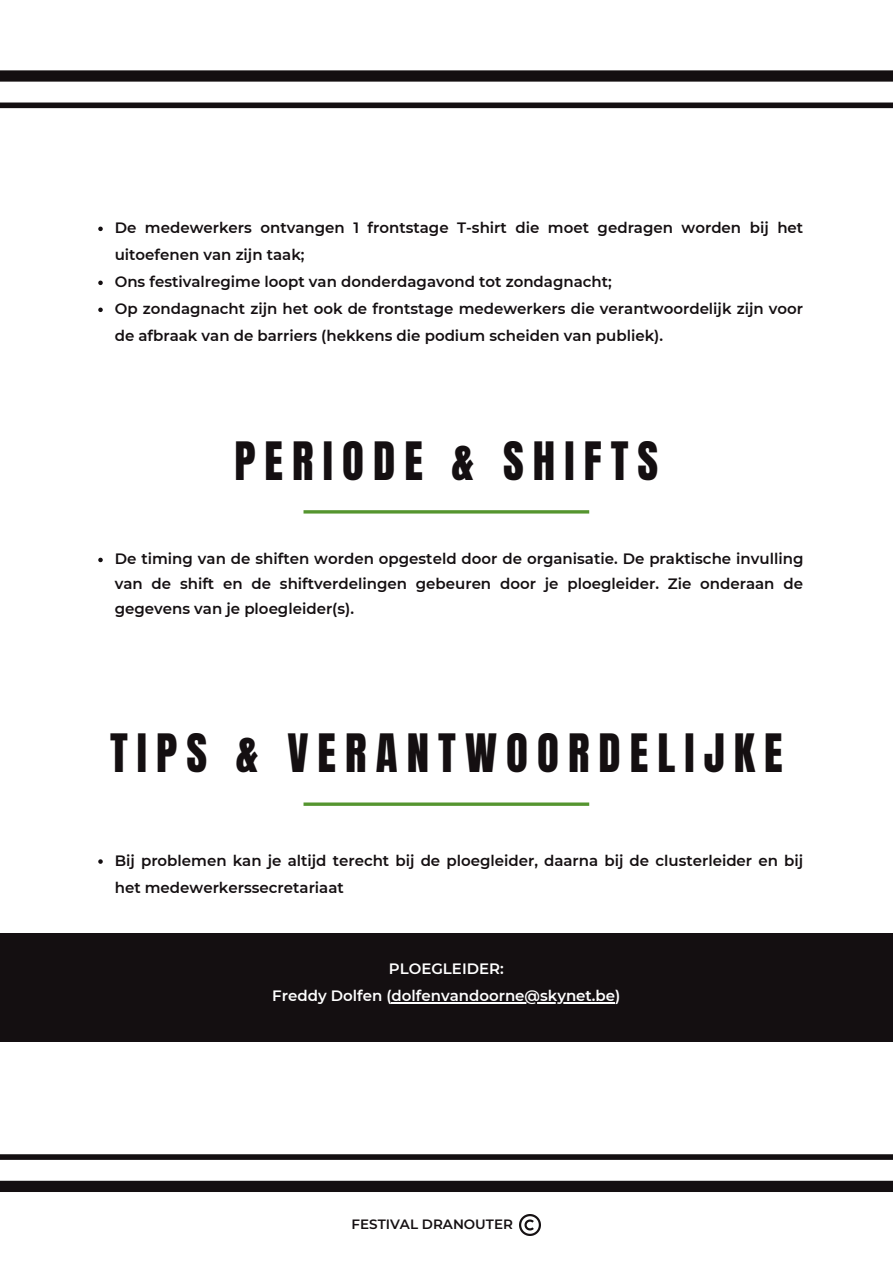
<style>
.page{position:relative;width:893px;height:1264px;background:#fff}
.page>*{position:absolute;margin:0;border:0;box-sizing:border-box;transform-origin:0 0}
.t1{font:45px "Anton";letter-spacing:.2em;color:#140f11}
.t2{font:600 15px/27px "Montserrat";color:#140f11}
.t3{font:600 15px/27px "Montserrat";color:#fff;text-align:center}
.t4{font:600 13.5px "Montserrat";color:#140f11}
</style>
<div class="page">
<div style="left:0;top:70px;width:892px;height:12px;background:#140f11"></div>
<div style="left:0;top:102px;width:892px;height:6px;background:#140f11"></div>
<img style="left:519px;top:1214px;width:21px;height:21px">
<div style="left:0;top:1180px;width:892px;height:11px;background:#140f11"></div>
<div style="left:0;top:1154px;width:892px;height:5px;background:#140f11"></div>
<svg style="left:98px;top:226px;width:5px;height:5px"></svg>
<svg style="left:98px;top:280px;width:5px;height:5px"></svg>
<svg style="left:98px;top:307px;width:5px;height:5px"></svg>
<hr style="left:303px;top:510px;width:286px;height:3px;background:#55952f">
<svg style="left:98px;top:557px;width:5px;height:5px"></svg>
<hr style="left:303px;top:802px;width:286px;height:3px;background:#55952f">
<div style="left:0;top:933px;width:892px;height:109px;background:#140f11"></div>
<svg style="left:98px;top:859px;width:5px;height:4px"></svg>
<hr style="left:391px;top:1002px;width:224px;height:1px;background:#fff">
<p class="t2" style="left:115px;top:214px;width:690px">De medewerkers ontvangen 1 frontstage T-shirt die moet gedragen worden bij het uitoefenen van zijn taak;<br>Ons festivalregime loopt van donderdagavond tot zondagnacht;<br>Op zondagnacht zijn het ook de frontstage medewerkers die verantwoordelijk zijn voor de afbraak van de barriers (hekkens die podium scheiden van publiek).</p>
<h1 class="t1" style="left:234px;top:428px;width:425px">PERIODE &amp; SHIFTS</h1>
<p class="t2" style="left:115px;top:546px;width:690px;line-height:24.8px;text-align:justify">De timing van de shiften worden opgesteld door de organisatie. De praktische invulling van de shift en de shiftverdelingen gebeuren door je ploegleider. Zie onderaan de gegevens van je ploegleider(s).</p>
<h1 class="t1" style="left:110px;top:720px;width:674px">TIPS &amp; VERANTWOORDELIJKE</h1>
<p class="t2" style="left:115px;top:847px;width:690px">Bij problemen kan je altijd terecht bij de ploegleider, daarna bij de clusterleider en bij het medewerkerssecretariaat</p>
<p class="t3" style="left:272px;top:955px;width:350px">PLOEGLEIDER:<br>Freddy Dolfen (dolfenvandoorne@skynet.be)</p>
<p class="t4" style="left:351px;top:1215px;width:163px">FESTIVAL DRANOUTER</p>
</div>
